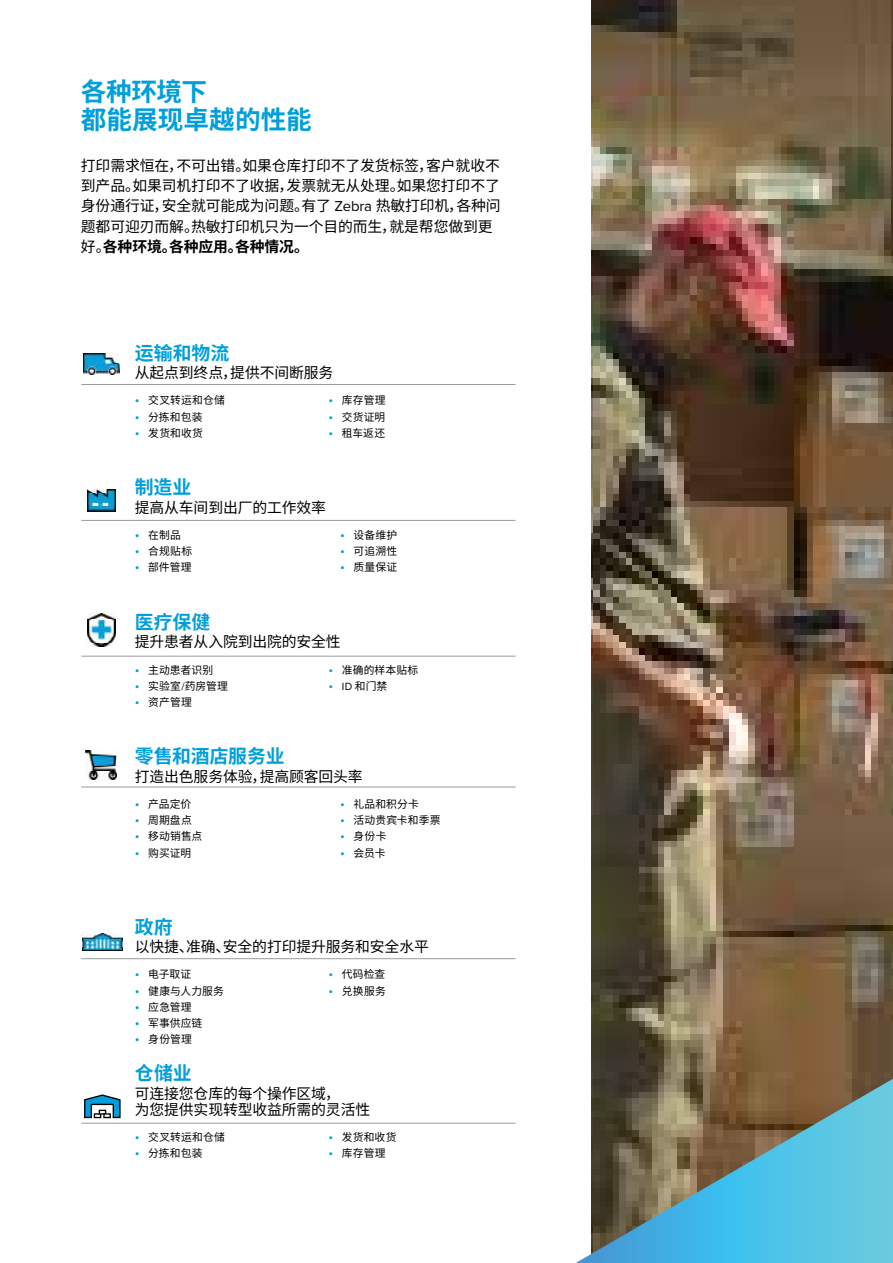
<style>
.page{position:relative;width:893px;height:1263px;background:#fff}
.page>*{position:absolute;margin:0;border:0;box-sizing:border-box;transform-origin:0 0}
.t1{font:700 25.65px/28.3px "Noto Sans CJ Ksc";letter-spacing:-.005em;color:#009fdb}
.t2{font:700 18.9px "Noto Sans CJ Ksc";color:#009fdb}
.t3{font:14.85px/20.2px "Noto Sans CJ Ksc";letter-spacing:-.01em;color:#000101}
.t4{font:14.85px/16.2px "Noto Sans CJ Ksc";letter-spacing:-.01em;color:#000}
.t5{font:10.8px "Noto Sans CJ Ksc";letter-spacing:.01em;color:#000101}
.s1{font-family:"Proxima Nova"}
.s2{font-weight:700}
.s3{font-family:"Proxima Nova";font-size:13.5px;color:#009fdb}
</style>
<div class="page">
<img style="left:591px;top:0;width:302px;height:1079px">
<svg style="left:576px;top:1079px;width:317px;height:184px;background:#68979c"></svg>
<img style="left:83px;top:354px;width:36px;height:20px">
<hr style="left:81px;top:384px;width:434px;height:1px;background:#9a9a9a">
<img style="left:87px;top:489px;width:28px;height:22px">
<hr style="left:81px;top:520px;width:434px;height:1px;background:#9a9a9a">
<img style="left:87px;top:614px;width:28px;height:32px">
<hr style="left:81px;top:656px;width:434px;height:1px;background:#9a9a9a">
<img style="left:86px;top:751px;width:30px;height:28px">
<hr style="left:81px;top:787px;width:434px;height:1px;background:#9a9a9a">
<img style="left:83px;top:933px;width:39px;height:18px">
<hr style="left:81px;top:958px;width:434px;height:1px;background:#9a9a9a">
<hr style="left:81px;top:1123px;width:434px;height:1px;background:#9a9a9a">
<svg style="left:84px;top:1094px;width:37px;height:24px"></svg>
<h1 class="t1" style="left:81px;top:78px;width:232px">各种环境下<br>都能展现卓越的性能</h1>
<p class="t3" style="left:81px;top:156px;width:421px">打印需求恒在，不可出错。如果仓库打印不了发货标签，客户就收不到产品。如果司机打印不了收据，发票就无从处理。如果您打印不了身份通行证，安全就可能成为问题。有了 <span class="s1">Zebra</span> 热敏打印机，各种问题都可迎刃而解。热敏打印机只为一个目的而生，就是帮您做到更好。<span class="s2">各种环境。各种应用。各种情况。</span></p>
<p class="t2" style="left:135px;top:342px;width:96px">运输和物流</p>
<p class="t3" style="left:135px;top:363px;width:200px">从起点到终点，提供不间断服务</p>
<p class="t5" style="left:135px;top:394px;width:92px"><span class="s3">•</span> 交叉转运和仓储</p>
<p class="t5" style="left:135px;top:410px;width:69px"><span class="s3">•</span> 分拣和包装</p>
<p class="t5" style="left:135px;top:427px;width:70px"><span class="s3">•</span> 发货和收货</p>
<p class="t5" style="left:328px;top:394px;width:59px"><span class="s3">•</span> 库存管理</p>
<p class="t5" style="left:328px;top:410px;width:58px"><span class="s3">•</span> 交货证明</p>
<p class="t5" style="left:328px;top:427px;width:58px"><span class="s3">•</span> 租车返还</p>
<p class="t2" style="left:135px;top:477px;width:58px">制造业</p>
<p class="t3" style="left:135px;top:497px;width:193px">提高从车间到出厂的工作效率</p>
<p class="t5" style="left:135px;top:529px;width:48px"><span class="s3">•</span> 在制品</p>
<p class="t5" style="left:135px;top:545px;width:59px"><span class="s3">•</span> 合规贴标</p>
<p class="t5" style="left:135px;top:561px;width:58px"><span class="s3">•</span> 部件管理</p>
<p class="t5" style="left:340px;top:529px;width:59px"><span class="s3">•</span> 设备维护</p>
<p class="t5" style="left:340px;top:545px;width:59px"><span class="s3">•</span> 可追溯性</p>
<p class="t5" style="left:340px;top:561px;width:59px"><span class="s3">•</span> 质量保证</p>
<p class="t2" style="left:135px;top:611px;width:77px">医疗保健</p>
<p class="t3" style="left:135px;top:632px;width:207px">提升患者从入院到出院的安全性</p>
<p class="t5" style="left:135px;top:663px;width:80px"><span class="s3">•</span> 主动患者识别</p>
<p class="t5" style="left:135px;top:680px;width:95px"><span class="s3">•</span> 实验室<span class="s1">/</span>药房管理</p>
<p class="t5" style="left:135px;top:696px;width:58px"><span class="s3">•</span> 资产管理</p>
<p class="t5" style="left:328px;top:663px;width:91px"><span class="s3">•</span> 准确的样本贴标</p>
<p class="t5" style="left:328px;top:680px;width:60px"><span class="s3">•</span> <span class="s1">ID</span> 和门禁</p>
<p class="t2" style="left:135px;top:746px;width:151px">零售和酒店服务业</p>
<p class="t3" style="left:135px;top:766px;width:229px">打造出色服务体验，提高顾客回头率</p>
<p class="t5" style="left:135px;top:798px;width:58px"><span class="s3">•</span> 产品定价</p>
<p class="t5" style="left:135px;top:814px;width:59px"><span class="s3">•</span> 周期盘点</p>
<p class="t5" style="left:135px;top:830px;width:69px"><span class="s3">•</span> 移动销售点</p>
<p class="t5" style="left:135px;top:847px;width:58px"><span class="s3">•</span> 购买证明</p>
<p class="t5" style="left:340px;top:798px;width:81px"><span class="s3">•</span> 礼品和积分卡</p>
<p class="t5" style="left:340px;top:814px;width:102px"><span class="s3">•</span> 活动贵宾卡和季票</p>
<p class="t5" style="left:340px;top:830px;width:48px"><span class="s3">•</span> 身份卡</p>
<p class="t5" style="left:340px;top:847px;width:47px"><span class="s3">•</span> 会员卡</p>
<p class="t2" style="left:135px;top:916px;width:40px">政府</p>
<p class="t3" style="left:135px;top:937px;width:296px">以快捷、准确、安全的打印提升服务和安全水平</p>
<p class="t5" style="left:135px;top:968px;width:58px"><span class="s3">•</span> 电子取证</p>
<p class="t5" style="left:135px;top:984px;width:91px"><span class="s3">•</span> 健康与人力服务</p>
<p class="t5" style="left:135px;top:1001px;width:58px"><span class="s3">•</span> 应急管理</p>
<p class="t5" style="left:135px;top:1017px;width:69px"><span class="s3">•</span> 军事供应链</p>
<p class="t5" style="left:135px;top:1033px;width:59px"><span class="s3">•</span> 身份管理</p>
<p class="t5" style="left:328px;top:968px;width:58px"><span class="s3">•</span> 代码检查</p>
<p class="t5" style="left:328px;top:984px;width:59px"><span class="s3">•</span> 兑换服务</p>
<p class="t2" style="left:135px;top:1063px;width:58px">仓储业</p>
<p class="t4" style="left:135px;top:1085px;width:237px">可连接您仓库的每个操作区域，<br>为您提供实现转型收益所需的灵活性</p>
<p class="t5" style="left:135px;top:1131px;width:92px"><span class="s3">•</span> 交叉转运和仓储</p>
<p class="t5" style="left:135px;top:1147px;width:69px"><span class="s3">•</span> 分拣和包装</p>
<p class="t5" style="left:328px;top:1131px;width:70px"><span class="s3">•</span> 发货和收货</p>
<p class="t5" style="left:328px;top:1147px;width:59px"><span class="s3">•</span> 库存管理</p>
</div>
